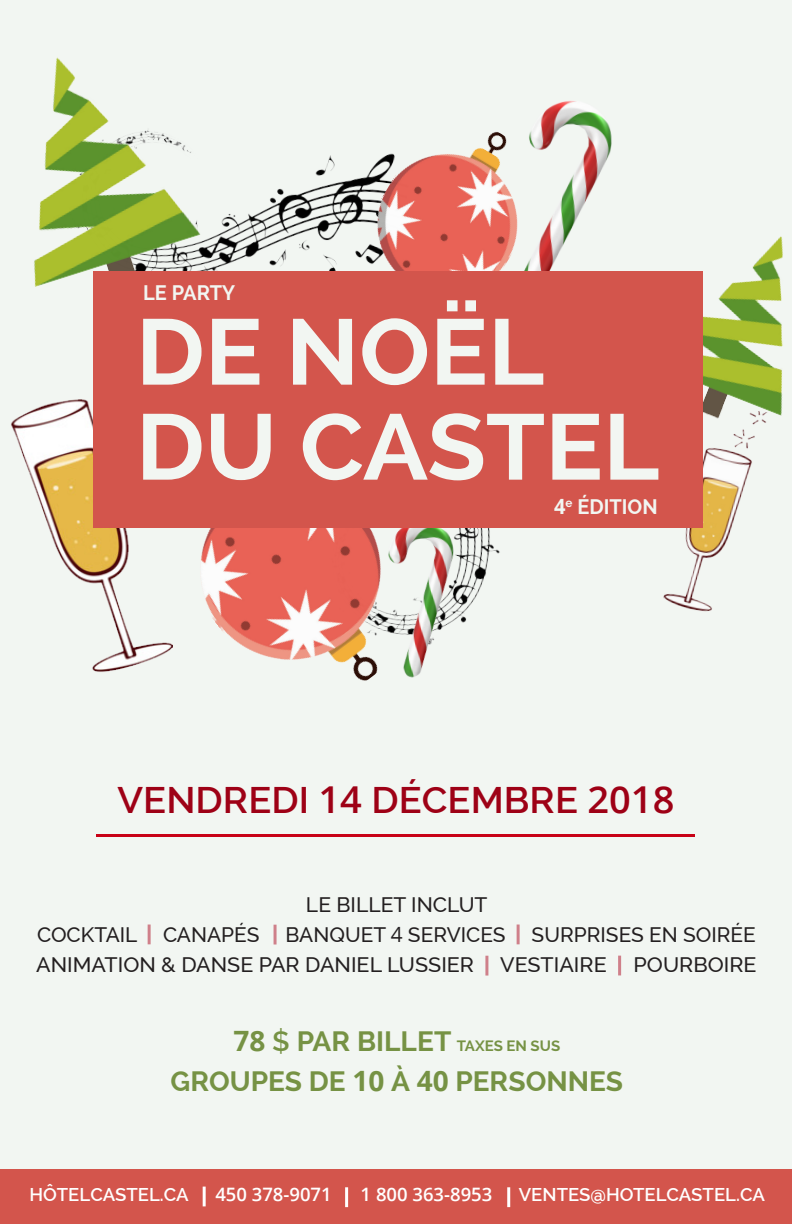
<style>
.page{position:relative;width:792px;height:1224px;background:#f2f6f2}
.page>*{position:absolute;margin:0;border:0;box-sizing:border-box;transform-origin:0 0}
.t1{font:700 92.8px "Raleway";color:#f2f6f2}
.t2{font:600 37.1px "Raleway";color:#9e0116}
.t3{font:700 28px "Raleway";color:#769244}
.t4{font:500 21px/30px "Raleway";color:#231f20;text-align:center}
.t5{font:700 21px "Raleway";color:#f2f6f2;scale:.95 1}
.t6{font:600 18.5px "Raleway";color:#fff}
.t7{font:600 18.5px "Open Sans";color:#fff}
.t8{font:700 15px "Raleway";color:#769244}
.s1{font-family:"Open Sans"}
.s2{font-family:"Open Sans";font-weight:400}
.s3{font-family:"Open Sans";font-size:28px}
.s4{font-weight:600;font-size:28px}
.s5{font-size:28px}
.s6{font-weight:700}
</style>
<div class="page">
<img style="left:261px;top:155px;width:90px;height:87px">
<img style="left:663px;top:477px;width:84px;height:135px">
<img style="left:11px;top:399px;width:151px;height:273px">
<img style="left:162px;top:528px;width:167px;height:132px">
<img style="left:351px;top:153px;width:97px;height:118px">
<hr style="left:97px;top:834px;width:598px;height:3px;background:#c80116">
<hr style="left:148px;top:925px;width:3px;height:19px;background:#cf808a">
<hr style="left:274px;top:925px;width:3px;height:20px;background:#cf808a">
<hr style="left:517px;top:925px;width:3px;height:19px;background:#cf808a">
<hr style="left:485px;top:956px;width:3px;height:20px;background:#cf808a">
<div style="left:0;top:1169px;width:792px;height:55px;background:#d3554c"></div>
<hr style="left:203px;top:1187px;width:3px;height:19px;background:#fff">
<hr style="left:345px;top:1187px;width:3px;height:20px;background:#fff">
<hr style="left:507px;top:1187px;width:3px;height:20px;background:#fff">
<img style="left:34px;top:57px;width:227px;height:230px">
<hr style="left:618px;top:956px;width:3px;height:19px;background:#cf808a">
<img style="left:448px;top:101px;width:164px;height:170px">
<img style="left:329px;top:528px;width:171px;height:153px">
<img style="left:702px;top:236px;width:81px;height:241px">
<div style="left:93px;top:271px;width:609px;height:257px;background:#d3554c"></div>
<p class="t5" style="left:143px;top:280px;width:98px">LE PARTY</p>
<p class="t1" style="left:136px;top:299px;width:410px">DE NOËL</p>
<p class="t1" style="left:136px;top:394px;width:525px">DU CASTEL</p>
<p class="t5" style="left:554px;top:495px;width:110px"><span class="s1">4</span><sup>e</sup> ÉDITION</p>
<p class="t2" style="left:118px;top:779px;width:558px">VENDREDI <span class="s1">14</span> DÉCEMBRE <span class="s1">2018</span></p>
<p class="t4" style="left:37px;top:890px;width:720px">LE BILLET INCLUT<br>COCKTAIL CANAPÉS BANQUET <span class="s2">4</span> SERVICES SURPRISES EN SOIRÉE</p>
<p class="t4" style="left:36px;top:950px;width:572px">ANIMATION &amp; DANSE PAR DANIEL LUSSIER VESTIAIRE</p>
<p class="t4" style="left:634px;top:950px;width:125px">POURBOIRE</p>
<p class="t8" style="left:233px;top:1037px;width:328px"><span class="s3">78</span> <span class="s4">$</span> <span class="s5">PAR BILLET</span> TAXES EN SUS</p>
<p class="t3" style="left:171px;top:1065px;width:454px">GROUPES DE <span class="s1">10</span> À <span class="s1">40</span> PERSONNES</p>
<p class="t6" style="left:29px;top:1184px;width:161px">HÔTELCASTEL.CA</p>
<p class="t7" style="left:215px;top:1182px;width:118px">450 378-9071</p>
<p class="t7" style="left:361px;top:1182px;width:133px">1 800 363-8953</p>
<p class="t6" style="left:519px;top:1184px;width:248px">VENTES<span class="s6">@</span>HOTELCASTEL.CA</p>
</div>
